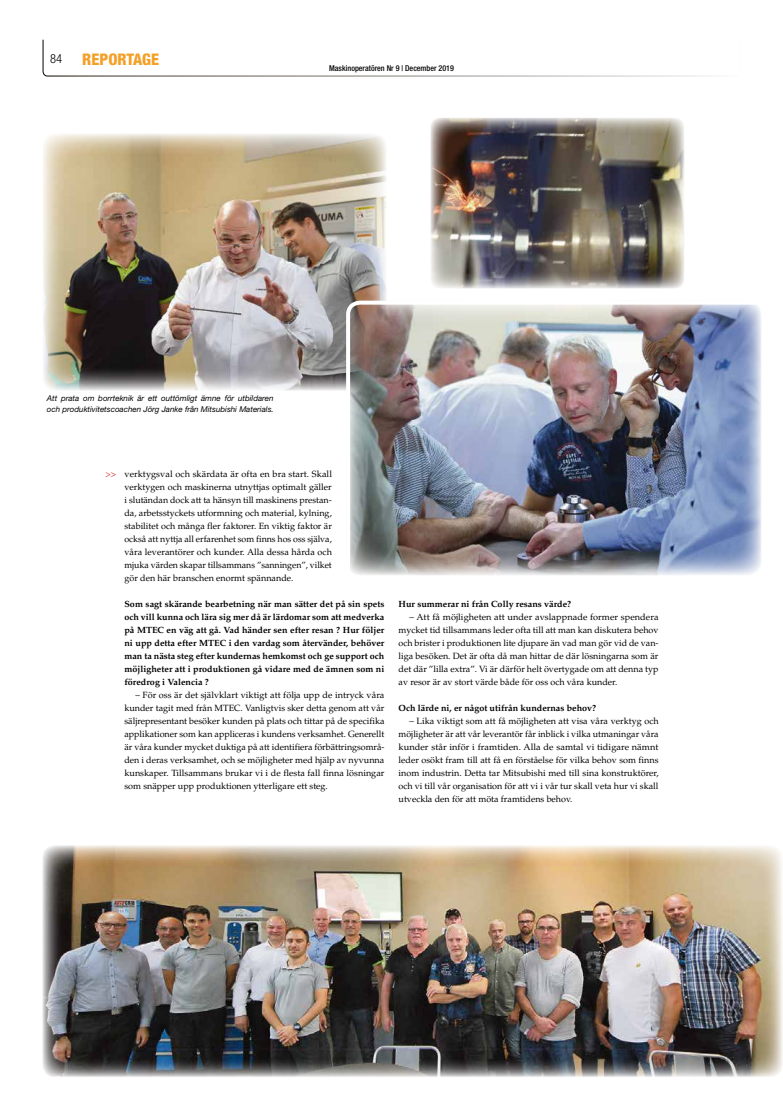
<style>
.page{position:relative;width:783px;height:1117px;background:#fff}
.page>*{position:absolute;margin:0;border:0;box-sizing:border-box;transform-origin:0 0}
.t1{font:800 condensed 16px "Helvetica Neue LT Std";color:#f49f25}
.t2{font:9px/13px "Palatino LT Std";color:#000;text-align:justify}
.t3{font:700 9px/13px "Palatino LT Std";color:#000;text-align:justify}
.t4{font:9px "Palatino LT Std";color:#d82020}
.t5{font:italic 8px/11px "Helvetica Neue LT Std";color:#000}
.t6{font:500 condensed 8px "Helvetica Neue LT Std";color:#000}
</style>
<div class="page">
<svg style="left:42px;top:39px;width:666px;height:38px"></svg>
<img style="left:42px;top:845px;width:740px;height:232px">
<img style="left:43px;top:134px;width:343px;height:257px">
<img style="left:430px;top:118px;width:254px;height:171px">
<img style="left:346px;top:301px;width:415px;height:274px">
<div style="left:346px;top:301px;width:422px;height:289px;border:4px solid #fff;border-radius:12px"></div>
<h1 class="t1" style="left:50px;top:50px;width:110px"><sup>84</sup> REPORTAGE</h1>
<p class="t6" style="left:329px;top:63px;width:126px">Maskinoperatören Nr 9 | December 2019</p>
<p class="t5" style="left:47px;top:392px;width:228px">Att prata om borrteknik är ett outtömligt ämne för utbildaren och produktivitetscoachen Jörg Janke från Mitsubishi Materials.</p>
<p class="t4" style="left:105px;top:469px;width:12px">&gt;&gt;</p>
<p class="t2" style="left:124px;top:468px;width:209px">verktygsval och skärdata är ofta en bra start. Skall verktygen och maskinerna utnyttjas optimalt gäller i slutändan dock att ta hänsyn till maskinens prestan&shy;da, arbetsstyckets utformning och material, kylning, stabilitet och många fler faktorer. En viktig faktor är också att nyttja all erfarenhet som finns hos oss själva, våra leverantörer och kunder. Alla dessa hårda och mjuka värden skapar tillsammans ”sanningen”, vilket gör den här branschen enormt spännande.</p>
<p class="t3" style="left:124px;top:598px;width:261px">Som sagt skärande bearbetning när man sätter det på sin spets och vill kunna och lära sig mer då är lärdomar som att medverka på MTEC en väg att gå. Vad händer sen efter resan ? Hur följer ni upp detta efter MTEC i den vardag som återvänder, behöver man ta nästa steg efter kundernas hemkomst och ge support och möjligheter att i produktionen gå vidare med de ämnen som ni föredrog i Valencia ?</p>
<p class="t2" style="left:124px;top:689px;width:261px;text-indent:11px">– För oss är det självklart viktigt att följa upp de intryck våra kunder tagit med från MTEC. Vanligtvis sker detta genom att vår säljrepresentant besöker kunden på plats och tittar på de specifika applikationer som kan appliceras i kundens verksamhet. Generellt är våra kunder mycket duktiga på att identifiera förbättringsområ&shy;den i deras verksamhet, och se möjligheter med hjälp av nyvunna kunskaper. Tillsammans brukar vi i de flesta fall finna lösningar som snäpper upp produktionen ytterligare ett steg.</p>
<p class="t3" style="left:398px;top:598px;width:174px">Hur summerar ni från Colly resans värde?</p>
<p class="t2" style="left:398px;top:611px;width:261px;text-indent:11px">– Att få möjligheten att under avslappnade former spendera mycket tid tillsammans leder ofta till att man kan diskutera behov och brister i produktionen lite djupare än vad man gör vid de van&shy;liga besöken. Det är ofta då man hittar de där lösningarna som är det där ”lilla extra”. Vi är därför helt övertygade om att denna typ av resor är av stort värde både för oss och våra kunder.</p>
<p class="t3" style="left:398px;top:702px;width:199px">Och lärde ni, er något utifrån kundernas behov?</p>
<p class="t2" style="left:398px;top:715px;width:261px;text-indent:11px">– Lika viktigt som att få möjligheten att visa våra verktyg och möjligheter är att vår leverantör får inblick i vilka utmaningar våra kunder står inför i framtiden. Alla de samtal vi tidigare nämnt leder osökt fram till att få en förståelse för vilka behov som finns inom industrin. Detta tar Mitsubishi med till sina konstruktörer, och vi till vår organisation för att vi i vår tur skall veta hur vi skall utveckla den för att möta framtidens behov.</p>
</div>
